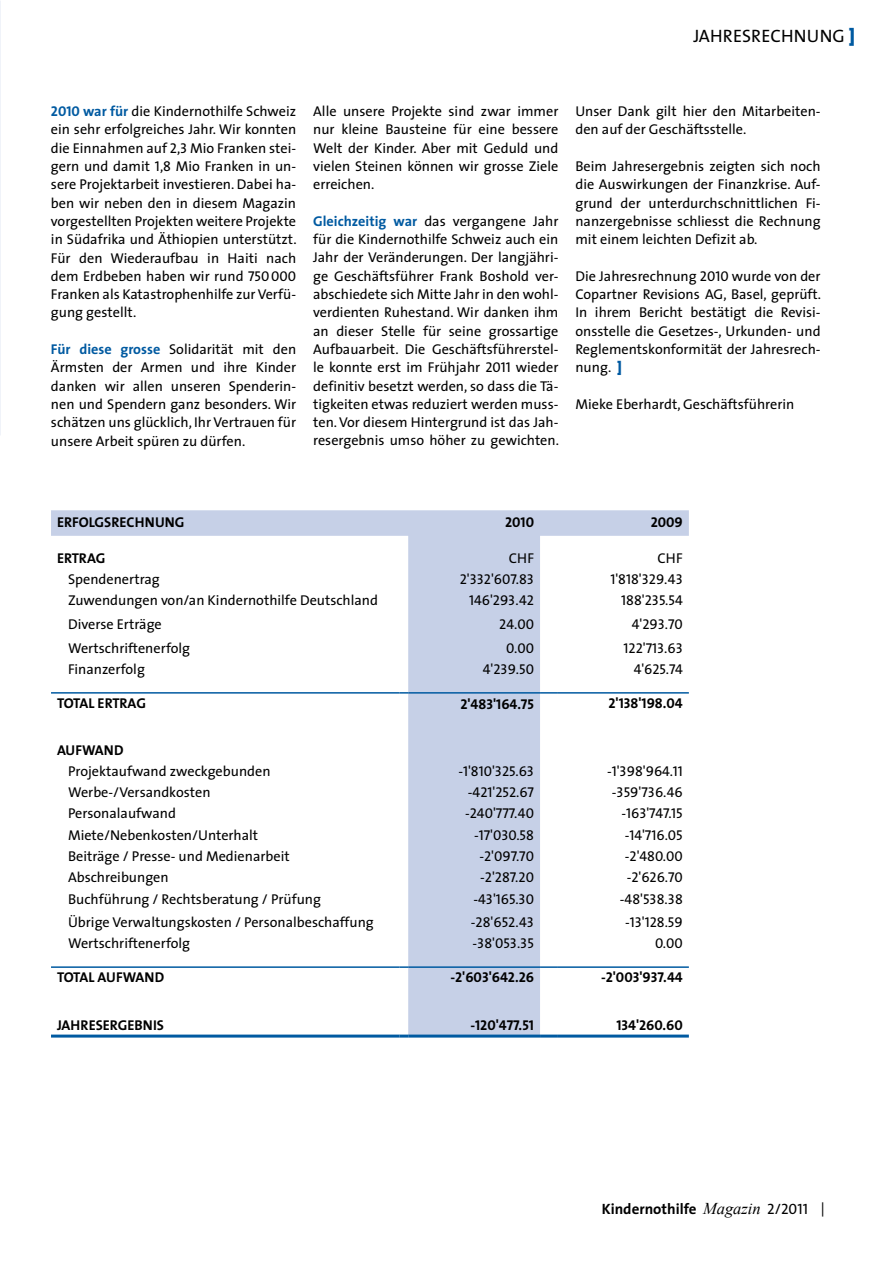
<style>
.page{position:relative;width:893px;height:1263px;background:#fff}
.page>*{position:absolute;margin:0;border:0;box-sizing:border-box;transform-origin:0 0}
.t1{font:18px "The Sans";letter-spacing:.01em;color:#000}
.t2{font:700 15px "The Sans";color:#000}
.t3{font:14.25px/18.3px "The Sans";color:#000;text-align:justify}
.t4{font:14.25px "The Sans Caps";color:#000}
.t5{font:14.25px "The Sans Bold Caps";color:#000}
.t6{font:700 14.25px "The Sans";color:#000}
.t7{font:700 14.25px "The Sans";letter-spacing:-.02em;color:#000}
.s1{font-weight:900;color:#005aa1}
.s2{font-family:"The Sans Bold Caps";color:#005aa1}
.s3{font-weight:700;color:#005aa1}
.s4{font-family:"The Sans Caps"}
.s5{font-family:"Times New Roman";font-weight:400;font-style:italic;font-size:16.5px}
.s6{font-family:"The Sans Caps";font-weight:400}
.s7{font-weight:400;font-size:14.25px}
.s8{font-family:"The Sans Bold Caps";font-weight:400}
</style>
<div class="page">
<svg style="left:51px;top:510px;width:638px;height:524px"></svg>
<hr style="left:51px;top:692px;width:349px;height:2px;background:#005aa1">
<svg style="left:400px;top:692px;width:8px;height:2px"></svg>
<svg style="left:540px;top:692px;width:17px;height:2px"></svg>
<hr style="left:557px;top:692px;width:132px;height:2px;background:#005aa1">
<hr style="left:51px;top:966px;width:349px;height:2px;background:#005aa1">
<svg style="left:400px;top:966px;width:8px;height:2px"></svg>
<hr style="left:408px;top:966px;width:132px;height:2px;background:#005aa1">
<svg style="left:540px;top:966px;width:17px;height:2px"></svg>
<hr style="left:557px;top:966px;width:132px;height:2px;background:#005aa1">
<hr style="left:51px;top:1034px;width:349px;height:3px;background:#005aa1">
<svg style="left:400px;top:1034px;width:8px;height:3px"></svg>
<hr style="left:408px;top:1034px;width:132px;height:3px;background:#005aa1">
<hr style="left:540px;top:1034px;width:17px;height:3px;background:#005aa1">
<hr style="left:557px;top:1034px;width:132px;height:3px;background:#005aa1">
<hr style="left:408px;top:692px;width:132px;height:2px;background:#005aa1">
<p class="t1" style="left:693px;top:21px;width:163px">jahresrechnung <span class="s1">]</span></p>
<p class="t3" style="left:51px;top:102px;width:247px"><span class="s2">2010</span> <span class="s3">WAR FÜR</span> die Kindernothilfe Schweiz ein sehr erfolgreiches Jahr. Wir konnten die Einnahmen auf <span class="s4">2,3</span> Mio Franken stei&shy;gern und damit <span class="s4">1,8</span> Mio Franken in un&shy;sere Projektarbeit investieren. Dabei ha&shy;ben wir neben den in diesem Magazin vorgestellten Projekten weitere Projekte in Südafrika und Äthiopien unterstützt.<br>Für den Wiederaufbau in Haiti nach dem Erdbeben haben wir rund <span class="s4">750000<br></span>Franken als Katastrophenhilfe zur Verfü&shy;gung gestellt.</p>
<p class="t3" style="left:51px;top:340px;width:247px"><span class="s3">FÜR DIESE GROSSE</span> Solidarität mit den Ärmsten der Armen und ihre Kinder danken wir allen unseren Spenderin&shy;nen und Spendern ganz besonders. Wir schätzen uns glücklich, I hr Vertrauen für unsere Arbeit spüren zu dürfen.</p>
<p class="t3" style="left:313px;top:102px;width:247px">Alle unsere Projekte sind zwar immer nur kleine Bausteine für eine bessere Welt der Kinder. Aber mit Geduld und vielen Steinen können wir grosse Ziele erreichen.</p>
<p class="t3" style="left:313px;top:211px;width:247px"><span class="s3">GLEICHZEITIG WAR</span> das vergangene Jahr für die Kindernothilfe Schweiz auch ein Jahr der Veränderungen. Der langjähri&shy;ge Geschäftsführer Frank Boshold ver&shy;abschiedete sich Mitte Jahr in den wohl&shy;verdienten Ruhestand. Wir danken ihm an dieser Stelle für seine grossartige Aufbauarbeit. Die Geschäftsführerstel&shy;le konnte erst im Frühjahr <span class="s4">2011</span> wieder definitiv besetzt werden, so dass die Tä&shy;tigkeiten etwas reduziert werden muss&shy;ten. Vor diesem H intergrund ist das Jah&shy;resergebnis umso höher zu gewichten.</p>
<p class="t3" style="left:575px;top:102px;width:247px">U nser Dank gilt hier den Mitarbeiten&shy;den auf der Geschäftsstelle.</p>
<p class="t3" style="left:575px;top:156px;width:247px">Beim Jahresergebnis zeigten sich noch die Auswirkungen der Finanzkrise. Auf&shy;grund der unterdurchschnittlichen Fi&shy;nanzergebnisse schliesst die Rechnung mit einem leichten Defizit ab.</p>
<p class="t3" style="left:575px;top:266px;width:247px">Die Jahresrechnung <span class="s4">2010</span> wurde von der Copartner Revisions AG, Basel, geprüft.<br>I n ihrem Bericht bestätigt die Revisi&shy;onsstelle die Gesetzes-, U rkunden- und Reglementskonformität der Jahresrech&shy;nung. <span class="s1">]</span></p>
<p class="t3" style="left:575px;top:394px;width:220px">Mieke Eberhardt, Geschäftsführerin</p>
<p class="t6" style="left:57px;top:510px;width:129px">ERFOLGSRECHNUNG</p>
<p class="t5" style="left:505px;top:510px;width:30px">2010</p>
<p class="t5" style="left:651px;top:510px;width:34px">2009</p>
<p class="t6" style="left:57px;top:546px;width:50px">ERTRAG</p>
<p class="t4" style="left:509px;top:546px;width:27px">CHF</p>
<p class="t4" style="left:657px;top:546px;width:27px">CHF</p>
<p class="t3" style="left:68px;top:570px;width:93px">Spendenertrag</p>
<p class="t4" style="left:460px;top:568px;width:76px">2'332'607.83</p>
<p class="t4" style="left:610px;top:568px;width:74px">1'818'329.43</p>
<p class="t3" style="left:68px;top:591px;width:312px">Zuwendungen von/an Kindernothilfe Deutschland</p>
<p class="t4" style="left:469px;top:589px;width:66px">146'293.42</p>
<p class="t4" style="left:621px;top:589px;width:63px">188'235.54</p>
<p class="t3" style="left:68px;top:615px;width:95px">Diverse Erträge</p>
<p class="t4" style="left:499px;top:612px;width:36px">24.00</p>
<p class="t4" style="left:632px;top:612px;width:53px">4'293.70</p>
<p class="t3" style="left:68px;top:638px;width:124px">Wertschriftenerfolg</p>
<p class="t4" style="left:506px;top:636px;width:29px">0.00</p>
<p class="t4" style="left:623px;top:636px;width:61px">122'713.63</p>
<p class="t3" style="left:68px;top:659px;width:78px">Finanzerfolg</p>
<p class="t4" style="left:483px;top:657px;width:53px">4'239.50</p>
<p class="t4" style="left:634px;top:657px;width:51px">4'625.74</p>
<p class="t6" style="left:57px;top:691px;width:90px">TOTAL ERTRAG</p>
<p class="t5" style="left:460px;top:692px;width:75px">2'483'164.75</p>
<p class="t5" style="left:608px;top:691px;width:76px">2'138'198.04</p>
<p class="t6" style="left:57px;top:738px;width:68px">AUFWAND</p>
<p class="t3" style="left:68px;top:762px;width:204px">Projektaufwand zweckgebunden</p>
<p class="t4" style="left:458px;top:760px;width:77px">-1'810'325.63</p>
<p class="t4" style="left:607px;top:760px;width:77px">-1'398'964.11</p>
<p class="t3" style="left:68px;top:783px;width:144px">Werbe-/Versandkosten</p>
<p class="t4" style="left:468px;top:781px;width:68px">-421'252.67</p>
<p class="t4" style="left:612px;top:781px;width:72px">-359'736.46</p>
<p class="t3" style="left:68px;top:804px;width:109px">Personalaufwand</p>
<p class="t4" style="left:465px;top:802px;width:70px">-240'777.40</p>
<p class="t4" style="left:621px;top:802px;width:63px">-163'747.15</p>
<p class="t3" style="left:68px;top:825px;width:192px">Miete/Nebenkosten/U nterhalt</p>
<p class="t4" style="left:474px;top:823px;width:62px">-17'030.58</p>
<p class="t4" style="left:625px;top:823px;width:60px">-14'716.05</p>
<p class="t3" style="left:68px;top:846px;width:223px">Beiträge / Presse- und Medienarbeit</p>
<p class="t4" style="left:479px;top:844px;width:56px">-2'097.70</p>
<p class="t4" style="left:625px;top:844px;width:60px">-2'480.00</p>
<p class="t3" style="left:68px;top:867px;width:102px">Abschreibungen</p>
<p class="t4" style="left:480px;top:865px;width:55px">-2'287.20</p>
<p class="t4" style="left:627px;top:865px;width:58px">-2'626.70</p>
<p class="t3" style="left:68px;top:890px;width:255px">Buchführung / Rechtsberatung / Prüfung</p>
<p class="t4" style="left:473px;top:887px;width:62px">-43'165.30</p>
<p class="t4" style="left:620px;top:887px;width:64px">-48'538.38</p>
<p class="t3" style="left:68px;top:912px;width:307px">Übrige Verwaltungskosten / Personalbeschaffung</p>
<p class="t4" style="left:471px;top:910px;width:65px">-28'652.43</p>
<p class="t4" style="left:625px;top:910px;width:59px">-13'128.59</p>
<p class="t3" style="left:68px;top:933px;width:124px">Wertschriftenerfolg</p>
<p class="t4" style="left:472px;top:931px;width:63px">-38'053.35</p>
<p class="t4" style="left:655px;top:931px;width:29px">0.00</p>
<p class="t7" style="left:57px;top:965px;width:109px">TOTAL AUFWAND</p>
<p class="t5" style="left:450px;top:965px;width:85px">-2'603'642.26</p>
<p class="t5" style="left:601px;top:965px;width:83px">-2'003'937.44</p>
<p class="t6" style="left:57px;top:1013px;width:109px">JAHRESERGEBNIS</p>
<p class="t5" style="left:470px;top:1013px;width:65px">-120'477.51</p>
<p class="t5" style="left:616px;top:1013px;width:68px">134'260.60</p>
<p class="t2" style="left:602px;top:1196px;width:243px">KINDERNOTHILFE <span class="s5">Magazin</span> <span class="s6">2/2011</span> <span class="s7">|</span> <span class="s8">15</span></p>
</div>
